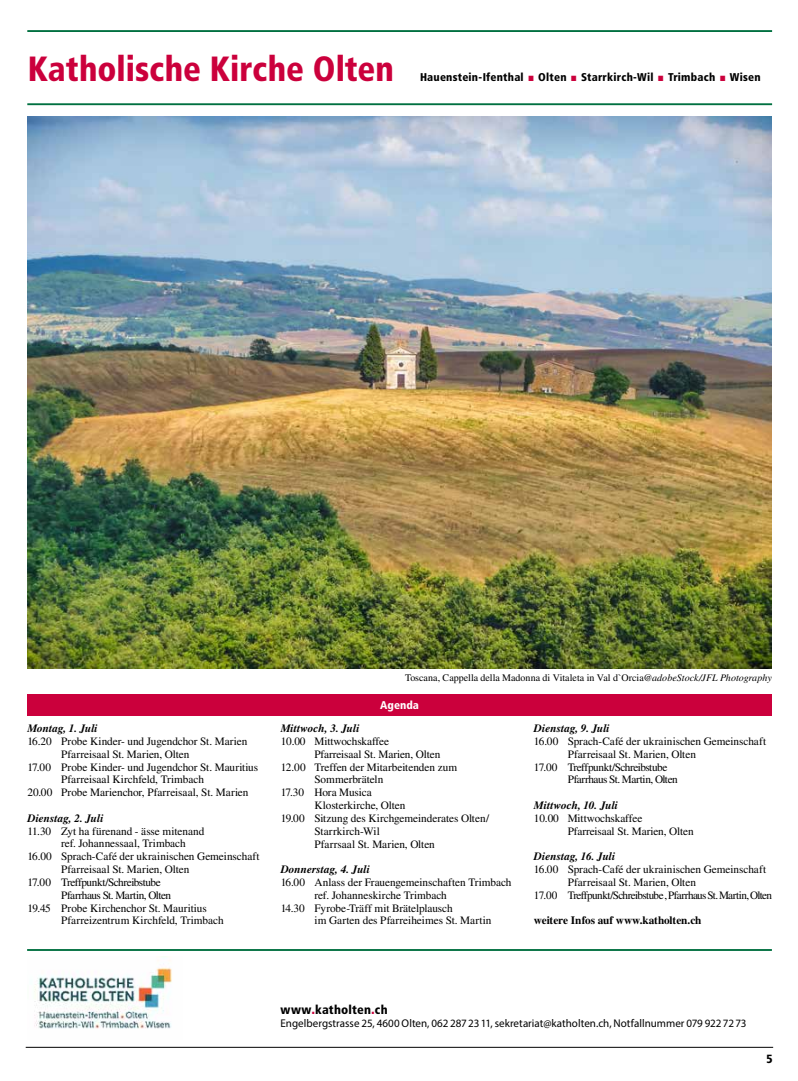
<style>
.page{position:relative;width:798px;height:1081px;background:#fff}
.page>*{position:absolute;margin:0;border:0;box-sizing:border-box;transform-origin:0 0}
.t1{font:900 condensed 35px "Frutiger";color:#cb003c;scale:.95 1}
.t2{font:900 condensed 12.5px "Frutiger";letter-spacing:.015em;color:#000}
.t3{font:900 condensed 11.88px "Frutiger";color:#000}
.t4{font:11.25px/12.9px "Times";letter-spacing:-.01em;color:#000}
.t5{font:italic 700 11.25px "Times";letter-spacing:.005em;color:#000}
.t6{font:11.25px "Times";letter-spacing:-.045em;color:#000}
.t7{font:11.25px "Myriad Pro";color:#000}
.t8{font:11.25px "Times";letter-spacing:-.055em;color:#000}
.t9{font:900 condensed 11.25px "Frutiger";letter-spacing:.02em;color:#000}
.t10{font:700 11.25px "Times LT Std";letter-spacing:-.005em;color:#000}
.t11{font:11.25px "Times";letter-spacing:.01em;color:#000}
.t12{font:900 condensed 11.25px "Frutiger";color:#fff}
.t13{font:10px "Times";color:#000}
.s1{font-style:italic}
.s2{font-size:15px;color:#cb003c}
</style>
<div class="page">
<hr style="left:26px;top:1047px;width:746px;height:1px;background:#000">
<hr style="left:27px;top:30px;width:744px;height:2px;background:#007040">
<hr style="left:27px;top:103px;width:744px;height:2px;background:#007040">
<hr style="left:27px;top:949px;width:744px;height:2px;background:#007040">
<img style="left:34px;top:967px;width:138px;height:62px">
<div style="left:27px;top:694px;width:744px;height:22px;background:#cb003c"></div>
<img style="left:27px;top:117px;width:744px;height:551px">
<h1 class="t1" style="left:28px;top:48px;width:387px">Katholische Kirche Olten</h1>
<p class="t9" style="left:420px;top:70px;width:105px">Hauenstein-Ifenthal</p>
<h1 class="t1" style="left:526px;top:48px;width:11px">.</h1>
<p class="t9" style="left:538px;top:70px;width:30px">Olten</p>
<h1 class="t1" style="left:569px;top:48px;width:11px">.</h1>
<p class="t9" style="left:581px;top:70px;width:74px">Starrkirch-Wil</p>
<h1 class="t1" style="left:656px;top:48px;width:11px">.</h1>
<p class="t9" style="left:667px;top:70px;width:49px">Trimbach</p>
<h1 class="t1" style="left:718px;top:48px;width:11px">.</h1>
<p class="t9" style="left:729px;top:70px;width:32px">Wisen</p>
<p class="t13" style="left:405px;top:672px;width:368px">Toscana, Cappella della Madonna di Vitaleta in Val d`Orcia@<span class="s1">adobeStock/JFL Photography</span></p>
<p class="t5" style="left:27px;top:722px;width:72px">Montag, 1. Juli</p>
<p class="t4" style="left:27px;top:734px;width:221px">16.20 Probe Kinder- und Jugendchor St. Marien</p>
<p class="t4" style="left:61px;top:747px;width:130px">Pfarreisaal St. Marien, Olten</p>
<p class="t4" style="left:27px;top:760px;width:232px">17.00 Probe Kinder- und Jugendchor St. Mauritius</p>
<p class="t4" style="left:61px;top:773px;width:144px">Pfarreisaal Kirchfeld, Trimbach</p>
<p class="t4" style="left:27px;top:786px;width:222px">20.00 Probe Marienchor, Pfarreisaal, St. Marien</p>
<p class="t5" style="left:27px;top:811px;width:78px">Dienstag, 2. Juli</p>
<p class="t4" style="left:27px;top:824px;width:178px">11.30 Zyt ha fürenand - ässe mitenand</p>
<p class="t4" style="left:61px;top:837px;width:126px">ref. Johannessaal, Trimbach</p>
<p class="t4" style="left:27px;top:850px;width:233px">16.00 Sprach-Café der ukrainischen Gemeinschaft</p>
<p class="t4" style="left:61px;top:863px;width:130px">Pfarreisaal St. Marien, Olten</p>
<p class="t6" style="left:27px;top:876px;width:135px">17.00 Treffpunkt/Schreibstube</p>
<p class="t6" style="left:61px;top:888px;width:111px">Pfarrhaus St. Martin, Olten</p>
<p class="t4" style="left:27px;top:901px;width:181px">19.45 Probe Kirchenchor St. Mauritius</p>
<p class="t4" style="left:61px;top:914px;width:164px">Pfarreizentrum Kirchfeld, Trimbach</p>
<p class="t12" style="left:380px;top:698px;width:40px">Agenda</p>
<p class="t5" style="left:280px;top:722px;width:80px">Mittwoch, 3. Juli</p>
<p class="t4" style="left:280px;top:735px;width:110px">10.00 Mittwochskaffee</p>
<p class="t4" style="left:314px;top:747px;width:127px">Pfarreisaal St. Marien, Olten</p>
<p class="t4" style="left:280px;top:760px;width:178px">12.00 Treffen der Mitarbeitenden zum</p>
<p class="t4" style="left:314px;top:773px;width:70px">Sommerbräteln</p>
<p class="t4" style="left:280px;top:786px;width:92px">17.30 Hora Musica</p>
<p class="t4" style="left:314px;top:799px;width:92px">Klosterkirche, Olten</p>
<p class="t4" style="left:280px;top:811px;width:210px">19.00 Sitzung des Kirchgemeinderates Olten/</p>
<p class="t11" style="left:314px;top:824px;width:67px">Starrkirch-Wil</p>
<p class="t4" style="left:314px;top:837px;width:122px">Pfarrsaal St. Marien, Olten</p>
<p class="t5" style="left:280px;top:863px;width:91px">Donnerstag, 4. Juli</p>
<p class="t4" style="left:280px;top:875px;width:232px">16.00 Anlass der Frauengemeinschaften Trimbach</p>
<p class="t4" style="left:314px;top:888px;width:134px">ref. Johanneskirche Trimbach</p>
<p class="t4" style="left:280px;top:901px;width:173px">14.30 Fyrobe-Träff mit Brätelplausch</p>
<p class="t4" style="left:314px;top:914px;width:178px">im Garten des Pfarreiheimes St. Martin</p>
<p class="t5" style="left:533px;top:722px;width:77px">Dienstag, 9. Juli</p>
<p class="t4" style="left:533px;top:735px;width:233px">16.00 Sprach-Café der ukrainischen Gemeinschaft</p>
<p class="t4" style="left:567px;top:747px;width:130px">Pfarreisaal St. Marien, Olten</p>
<p class="t6" style="left:533px;top:760px;width:135px">17.00 Treffpunkt/Schreibstube</p>
<p class="t6" style="left:567px;top:773px;width:111px">Pfarrhaus St. Martin, Olten</p>
<p class="t5" style="left:533px;top:798px;width:86px">Mittwoch, 10. Juli</p>
<p class="t4" style="left:567px;top:811px;width:127px;text-indent:-34px">10.00 Mittwochskaffee<br>Pfarreisaal St. Marien, Olten</p>
<p class="t5" style="left:533px;top:850px;width:83px">Dienstag, 16. Juli</p>
<p class="t4" style="left:533px;top:863px;width:233px">16.00 Sprach-Café der ukrainischen Gemeinschaft</p>
<p class="t4" style="left:567px;top:875px;width:130px">Pfarreisaal St. Marien, Olten</p>
<p class="t8" style="left:533px;top:888px;width:240px">17.00 Treffpunkt/Schreibstube , Pfarrhaus St. Martin, Olten</p>
<p class="t10" style="left:533px;top:914px;width:169px">weitere Infos auf www.katholten.ch</p>
<p class="t2" style="left:280px;top:1002px;width:109px">www<span class="s2">.</span>katholten<span class="s2">.</span>ch</p>
<p class="t7" style="left:280px;top:1016px;width:467px">Engelbergstrasse 25, 4600 Olten, 062 2872311, sekretariat@katholten.ch, Notfallnummer 079 9227273</p>
<p class="t3" style="left:765px;top:1052px;width:8px">5</p>
</div>
